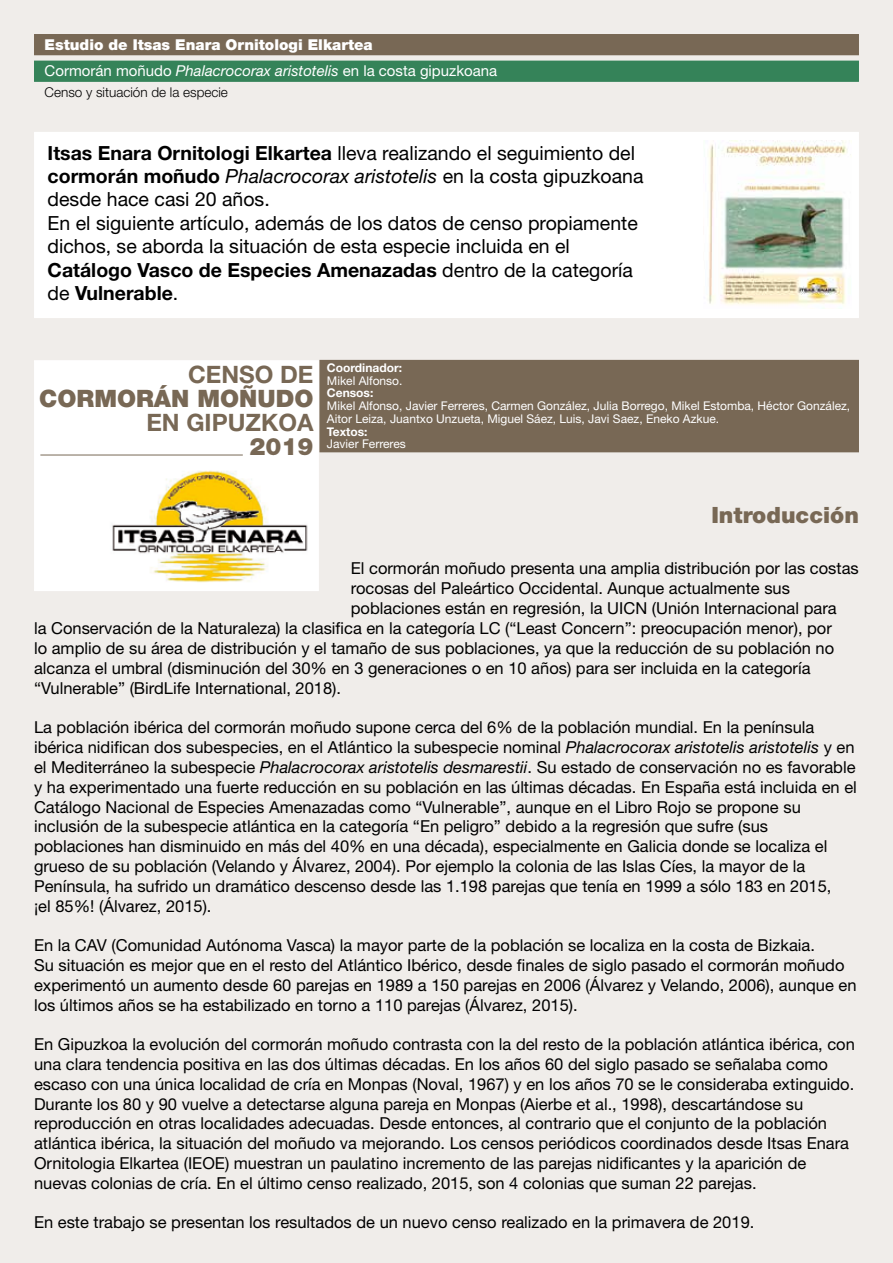
<style>
.page{position:relative;width:893px;height:1263px;background:#f0edea}
.page>*{position:absolute;margin:0;border:0;box-sizing:border-box;transform-origin:0 0}
.t1{font:900 24px "Helvetica Neue LT Std";color:#786855}
.t2{font:700 24px "Helvetica Neue LT Std";color:#786855}
.t3{font:900 22.5px "Helvetica Neue LT Std";color:#786855}
.t4{font:19.5px/23.4px "Helvetica Neue LT Std";color:#000}
.t5{font:16.5px/19.8px "Helvetica Neue LT Std";color:#000}
.t6{font:900 15px/26.1px "Helvetica Neue LT Std";color:#fff}
.t7{font:300 13.5px "Helvetica Neue LT Std";color:#000}
.t8{font:12px/12.8px "Helvetica Neue LT Std";color:#fff}
.t9{font:700 12px "Helvetica Neue LT Std";color:#fff}
.s1{font-weight:400}
.s2{font-weight:400;font-style:italic}
.s3{font-weight:700}
.s4{font-style:italic}
</style>
<div class="page">
<div style="left:34px;top:360px;width:285px;height:231px;background:#fff"></div>
<div style="left:34px;top:61px;width:825px;height:21px;background:#358359;border:2px solid #358359"></div>
<div style="left:34px;top:34px;width:825px;height:21px;background:#786855"></div>
<div style="left:34px;top:132px;width:825px;height:186px;background:#fff"></div>
<img style="left:112px;top:470px;width:196px;height:113px">
<div style="left:319px;top:360px;width:540px;height:92px;background:#786855"></div>
<img style="left:708px;top:140px;width:140px;height:165px">
<hr style="left:40px;top:455px;width:203px;height:1px;background:#786855">
<p class="t6" style="left:45px;top:32px;width:454px">Estudio de Itsas Enara Ornitologi Elkartea<br><span class="s1">Cormorán moñudo</span> <span class="s2">Phalacrocorax aristotelis</span> <span class="s1">en la costa gipuzkoana</span></p>
<p class="t7" style="left:45px;top:84px;width:185px">Censo y situación de la especie</p>
<p class="t4" style="left:48px;top:141px;width:597px"><span class="s3">Itsas Enara Ornitologi Elkartea</span> lleva realizando el seguimiento del <span class="s3">cormorán moñudo</span> <span class="s4">Phalacrocorax aristotelis</span> en la costa gipuzkoana desde hace casi 20 años.<br>En el siguiente artículo, además de los datos de censo propiamente dichos, se aborda la situación de esta especie incluida en el <span class="s3">Catálogo Vasco de Especies Amenazadas</span> dentro de la categoría de <span class="s3">Vulnerable</span>.</p>
<h1 class="t2" style="left:188px;top:360px;width:127px">CENSO DE</h1>
<h1 class="t1" style="left:39px;top:384px;width:276px">CORMORÁN MOÑUDO</h1>
<h1 class="t2" style="left:146px;top:408px;width:169px">EN GIPUZKOA</h1>
<h1 class="t1" style="left:249px;top:432px;width:66px">2019</h1>
<p class="t9" style="left:327px;top:360px;width:77px">Coordinador:</p>
<p class="t8" style="left:327px;top:374px;width:77px">Mikel Alfonso.</p>
<p class="t9" style="left:327px;top:386px;width:48px">Censos:</p>
<p class="t8" style="left:327px;top:399px;width:525px">Mikel Alfonso, Javier Ferreres, Carmen González, Julia Borrego, Mikel Estomba, Héctor González,<br>Aitor Leiza, Juantxo Unzueta, Miguel Sáez, Luis, Javi Saez, Eneko Azkue.</p>
<p class="t9" style="left:327px;top:424px;width:42px">Textos:</p>
<p class="t8" style="left:327px;top:437px;width:80px">Javier Ferreres</p>
<h2 class="t3" style="left:711px;top:502px;width:149px">Introducción</h2>
<p class="t5" style="left:351px;top:558px;width:509px">El cormorán moñudo presenta una amplia distribución por las costas rocosas del Paleártico Occidental. Aunque actualmente sus poblaciones están en regresión, la UICN (Unión Internacional para</p>
<p class="t5" style="left:34px;top:618px;width:802px">la Conservación de la Naturaleza) la clasifica en la categoría LC (“Least Concern”: preocupación menor), por lo amplio de su área de distribución y el tamaño de sus poblaciones, ya que la reducción de su población no alcanza el umbral (disminución del 30% en 3 generaciones o en 10 años) para ser incluida en la categoría “Vulnerable” (BirdLife International, 2018).</p>
<p class="t5" style="left:34px;top:717px;width:824px">La población ibérica del cormorán moñudo supone cerca del 6% de la población mundial. En la península ibérica nidifican dos subespecies, en el Atlántico la subespecie nominal <span class="s4">Phalacrocorax aristotelis aristotelis</span> y en el Mediterráneo la subespecie <span class="s4">Phalacrocorax aristotelis desmarestii</span>. Su estado de conservación no es favorable y ha experimentado una fuerte reducción en su población en las últimas décadas. En España está incluida en el Catálogo Nacional de Especies Amenazadas como “Vulnerable”, aunque en el Libro Rojo se propone su inclusión de la subespecie atlántica en la categoría “En peligro” debido a la regresión que sufre (sus poblaciones han disminuido en más del 40% en una década), especialmente en Galicia donde se localiza el grueso de su población (Velando y Álvarez, 2004). Por ejemplo la colonia de las Islas Cíes, la mayor de la Península, ha sufrido un dramático descenso desde las 1.198 parejas que tenía en 1999 a sólo 183 en 2015,<br>¡el 85%! (Álvarez, 2015).</p>
<p class="t5" style="left:34px;top:935px;width:824px">En la CAV (Comunidad Autónoma Vasca) la mayor parte de la población se localiza en la costa de Bizkaia.<br>Su situación es mejor que en el resto del Atlántico Ibérico, desde finales de siglo pasado el cormorán moñudo experimentó un aumento desde 60 parejas en 1989 a 150 parejas en 2006 (Álvarez y Velando, 2006), aunque en los últimos años se ha estabilizado en torno a 110 parejas (Álvarez, 2015).</p>
<p class="t5" style="left:34px;top:1034px;width:822px">En Gipuzkoa la evolución del cormorán moñudo contrasta con la del resto de la población atlántica ibérica, con una clara tendencia positiva en las dos últimas décadas. En los años 60 del siglo pasado se señalaba como escaso con una única localidad de cría en Monpas (Noval, 1967) y en los años 70 se le consideraba extinguido.<br>Durante los 80 y 90 vuelve a detectarse alguna pareja en Monpas (Aierbe et al., 1998), descartándose su reproducción en otras localidades adecuadas. Desde entonces, al contrario que el conjunto de la población atlántica ibérica, la situación del moñudo va mejorando. Los censos periódicos coordinados desde Itsas Enara Ornitologia Elkartea (IEOE) muestran un paulatino incremento de las parejas nidificantes y la aparición de nuevas colonias de cría. En el último censo realizado, 2015, son 4 colonias que suman 22 parejas.</p>
<p class="t5" style="left:34px;top:1212px;width:722px">En este trabajo se presentan los resultados de un nuevo censo realizado en la primavera de 2019.</p>
</div>
